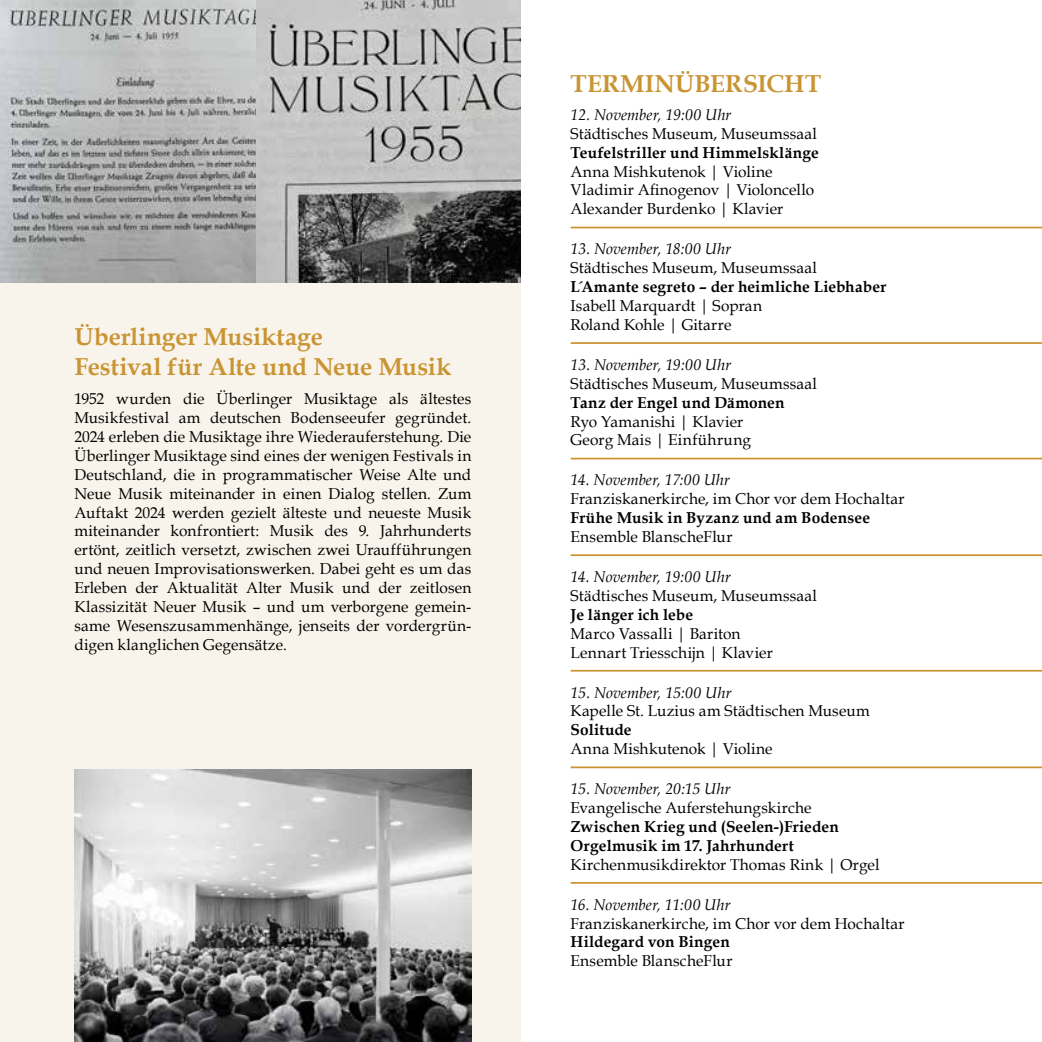
<style>
.page{position:relative;width:1042px;height:1042px;background:#fff}
.page>*{position:absolute;margin:0;border:0;box-sizing:border-box;transform-origin:0 0}
.t1{font:700 24.5px/29.4px "Book Antiqua";color:#c99534}
.t2{font:15.75px/18.9px "Book Antiqua";letter-spacing:.01em;color:#000}
.t3{font:700 15.75px/18.9px "Book Antiqua";letter-spacing:.01em;color:#000}
.t4{font:italic 15.75px "Book Antiqua";letter-spacing:.005em;color:#000}
</style>
<div class="page">
<div style="left:0;top:0;width:521px;height:1042px;background:#f9f4eb"></div>
<img style="left:0;top:0;width:256px;height:283px">
<img style="left:256px;top:0;width:265px;height:283px">
<img style="left:74px;top:769px;width:397px;height:273px">
<hr style="left:570px;top:227px;width:472px;height:1px;background:#c99534">
<hr style="left:570px;top:342px;width:472px;height:2px;background:#c99534">
<hr style="left:570px;top:458px;width:472px;height:1px;background:#c99534">
<hr style="left:570px;top:554px;width:472px;height:2px;background:#c99534">
<hr style="left:570px;top:670px;width:472px;height:1px;background:#c99534">
<hr style="left:570px;top:766px;width:472px;height:2px;background:#c99534">
<hr style="left:570px;top:882px;width:472px;height:2px;background:#c99534">
<h1 class="t1" style="left:74px;top:322px;width:378px">Überlinger Musiktage<br>Festival für Alte und Neue Musik</h1>
<p class="t2" style="left:74px;top:389px;width:398px;text-align:justify">1952 wurden die Überlinger Musiktage als ältestes Musikfestival am deutschen Bodenseeufer gegründet.<br>2024 erleben die Musiktage ihre Wiederauferstehung. Die Überlinger Musiktage sind eines der wenigen Festivals in Deutschland, die in programmatischer Weise Alte und Neue Musik miteinander in einen Dialog stellen. Zum Auftakt 2024 werden gezielt älteste und neueste Musik miteinander konfrontiert: Musik des 9. Jahrhunderts ertönt, zeitlich versetzt, zwischen zwei Uraufführungen und neuen Improvisationswerken. Dabei geht es um das Erleben der Aktualität Alter Musik und der zeitlosen Klassizität Neuer Musik – und um verborgene gemein&shy;same Wesenszusammenhänge, jenseits der vordergrün&shy;digen klanglichen Gegensätze.</p>
<h1 class="t1" style="left:570px;top:69px;width:252px">TERMINÜBERSICHT</h1>
<p class="t4" style="left:570px;top:103px;width:162px">12. November, 19:00 Uhr</p>
<p class="t2" style="left:570px;top:124px;width:248px">Städtisches Museum, Museumssaal</p>
<p class="t3" style="left:570px;top:143px;width:250px">Teufelstriller und Himmelsklänge</p>
<p class="t2" style="left:570px;top:161px;width:245px">Anna Mishkutenok | Violine<br>Vladimir Afinogenov | Violoncello<br>Alexander Burdenko | Klavier</p>
<p class="t4" style="left:570px;top:238px;width:162px">13. November, 18:00 Uhr</p>
<p class="t2" style="left:570px;top:258px;width:248px">Städtisches Museum, Museumssaal</p>
<p class="t3" style="left:570px;top:277px;width:317px">L´Amante segreto – der heimliche Liebhaber</p>
<p class="t2" style="left:570px;top:296px;width:193px">Isabell Marquardt | Sopran<br>Roland Kohle | Gitarre</p>
<p class="t4" style="left:570px;top:353px;width:162px">13. November, 19:00 Uhr</p>
<p class="t2" style="left:570px;top:373px;width:248px">Städtisches Museum, Museumssaal</p>
<p class="t3" style="left:570px;top:393px;width:215px">Tanz der Engel und Dämonen</p>
<p class="t2" style="left:570px;top:411px;width:182px">Ryo Yamanishi | Klavier<br>Georg Mais | Einführung</p>
<p class="t4" style="left:570px;top:469px;width:161px">14. November, 17:00 Uhr</p>
<p class="t2" style="left:570px;top:489px;width:335px">Franziskanerkirche, im Chor vor dem Hochaltar</p>
<p class="t3" style="left:570px;top:508px;width:301px">Frühe Musik in Byzanz und am Bodensee</p>
<p class="t2" style="left:570px;top:527px;width:163px">Ensemble BlanscheFlur</p>
<p class="t4" style="left:570px;top:565px;width:162px">14. November, 19:00 Uhr</p>
<p class="t2" style="left:570px;top:586px;width:248px">Städtisches Museum, Museumssaal</p>
<p class="t3" style="left:570px;top:605px;width:124px">Je länger ich lebe</p>
<p class="t2" style="left:570px;top:623px;width:204px">Marco Vassalli | Bariton<br>Lennart Triesschijn | Klavier</p>
<p class="t4" style="left:570px;top:681px;width:162px">15. November, 15:00 Uhr</p>
<p class="t2" style="left:570px;top:701px;width:301px">Kapelle St. Luzius am Städtischen Museum</p>
<p class="t3" style="left:570px;top:720px;width:62px">Solitude</p>
<p class="t2" style="left:570px;top:739px;width:203px">Anna Mishkutenok | Violine</p>
<p class="t4" style="left:570px;top:778px;width:161px">15. November, 20:15 Uhr</p>
<p class="t2" style="left:570px;top:798px;width:242px">Evangelische Auferstehungskirche</p>
<p class="t3" style="left:570px;top:817px;width:270px">Zwischen Krieg und (Seelen-)Frieden<br>Orgelmusik im 17. Jahrhundert</p>
<p class="t2" style="left:570px;top:854px;width:310px">Kirchenmusikdirektor Thomas Rink | Orgel</p>
<p class="t4" style="left:570px;top:893px;width:161px">16. November, 11:00 Uhr</p>
<p class="t2" style="left:570px;top:913px;width:335px">Franziskanerkirche, im Chor vor dem Hochaltar</p>
<p class="t3" style="left:570px;top:932px;width:161px">Hildegard von Bingen</p>
<p class="t2" style="left:570px;top:951px;width:163px">Ensemble BlanscheFlur</p>
</div>
